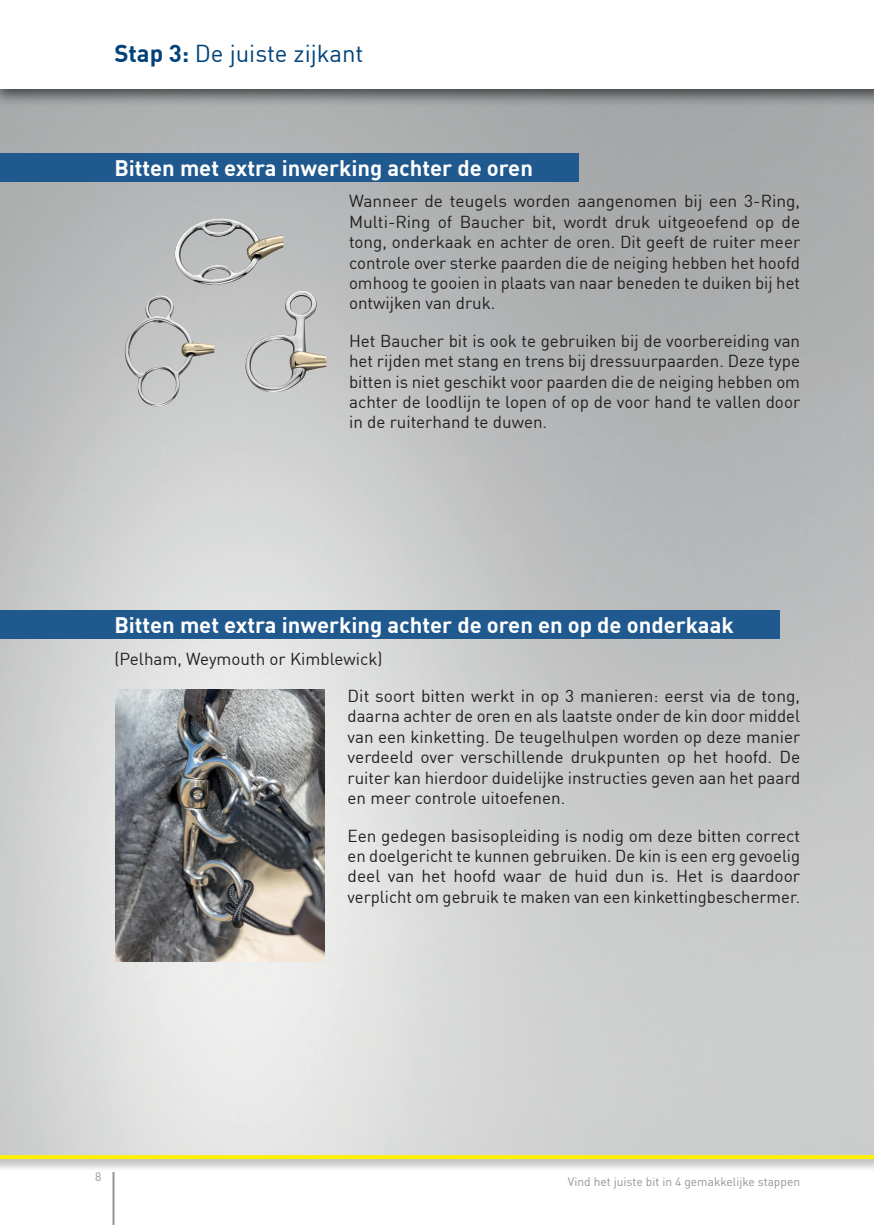
<style>
.page{position:relative;width:874px;height:1225px;background:#fff}
.page>*{position:absolute;margin:0;border:0;box-sizing:border-box;transform-origin:0 0}
.t1{font:24px "DIN Pro";color:#004279}
.t2{font:700 22px "DIN Pro";color:#fff}
.t3{font:17px/20.4px "DIN Pro";color:#231f20;text-align:justify}
.t4{font:12px "DIN Pro";color:#939598}
.s1{font-weight:700}
</style>
<div class="page">
<hr style="left:112px;top:1172px;width:2px;height:53px;background:#939598">
<svg style="left:0;top:1155px;width:873px;height:4px;background:#fdf005"></svg>
<img style="left:0;top:107px;width:873px;height:1048px">
<img style="left:0;top:89px;width:873px;height:18px">
<img style="left:175px;top:218px;width:108px;height:67px">
<img style="left:257px;top:290px;width:59px;height:51px">
<img style="left:245px;top:341px;width:81px;height:51px">
<img style="left:125px;top:295px;width:89px;height:111px">
<img style="left:115px;top:689px;width:210px;height:272px">
<div style="left:0;top:153px;width:578px;height:28px;background:#20598e"></div>
<div style="left:0;top:610px;width:778px;height:28px;background:#20598e"></div>
<h1 class="t1" style="left:114px;top:35px;width:250px"><span class="s1">Stap 3:</span> De juiste zijkant</h1>
<p class="t2" style="left:114px;top:150px;width:420px">Bitten met extra inwerking achter de oren</p>
<p class="t3" style="left:349px;top:190px;width:452px">Wanneer de teugels worden aangenomen bij een 3-Ring, Multi-Ring of Baucher bit, wordt druk uitgeoefend op de tong, onderkaak en achter de oren. Dit geeft de ruiter meer controle over sterke paarden die de neiging hebben het hoofd omhoog te gooien in plaats van naar beneden te duiken bij het ontwijken van druk.</p>
<p class="t3" style="left:349px;top:329px;width:452px">Het Baucher bit is ook te gebruiken bij de voorbereiding van het rijden met stang en trens bij dressuurpaarden. Deze type bitten is niet geschikt voor paarden die de neiging hebben om achter de loodlijn te lopen of op de voor hand te vallen door in de ruiterhand te duwen.</p>
<p class="t2" style="left:114px;top:608px;width:620px">Bitten met extra inwerking achter de oren en op de onderkaak</p>
<p class="t3" style="left:114px;top:647px;width:269px">(Pelham, Weymouth or Kimblewick)</p>
<p class="t3" style="left:347px;top:684px;width:454px">Dit soort bitten werkt in op 3 manieren: eerst via de tong, daarna achter de oren en als laatste onder de kin door middel van een kinketting. De teugelhulpen worden op deze manier verdeeld over verschillende drukpunten op het hoofd. De ruiter kan hierdoor duidelijke instructies geven aan het paard en meer controle uitoefenen.</p>
<p class="t3" style="left:347px;top:824px;width:454px">Een gedegen basisopleiding is nodig om deze bitten correct en doelgericht te kunnen gebruiken. De kin is een erg gevoelig deel van het hoofd waar de huid dun is. Het is daardoor verplicht om gebruik te maken van een kinkettingbeschermer.</p>
<p class="t4" style="left:95px;top:1167px;width:8px">8</p>
<p class="t4" style="left:567px;top:1172px;width:234px">Vind het juiste bit in 4 gemakkelijke stappen</p>
</div>
